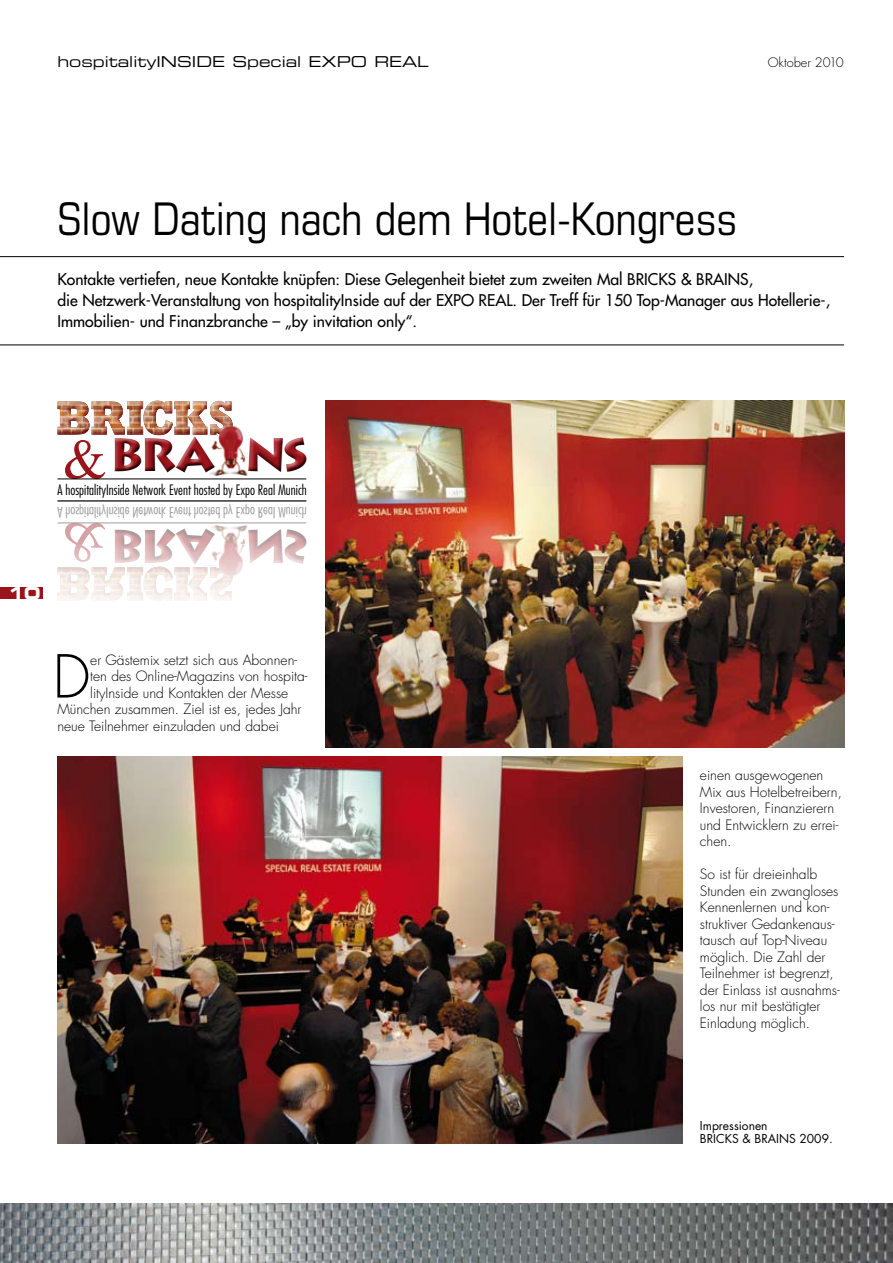
<style>
.page{position:relative;width:893px;height:1263px;background:#fff}
.page>*{position:absolute;margin:0;border:0;box-sizing:border-box;transform-origin:0 0}
.t1{font:300 57.6px "Futura";color:#000}
.t2{font:900 46.5px "Lithos Pro";color:#9a141b}
.t3{font:condensed 45px "Eurostile";color:#000}
.t4{font:16.5px "Eurostile Bold Extended Two";color:#fff}
.t5{font:15.75px/21px "Futura";color:#000}
.t6{font:15px "Eurostile Extended Two";color:#000}
.t7{font:300 condensed 13.95px "Futura";color:#000}
.t8{font:300 13.8px/16.5px "Futura";color:#000}
.t9{font:300 12.75px "Futura";color:#000}
.t10{font:12px/13.5px "Futura";color:#000}
.s1{font-family:"Times";font-weight:400;font-size:56.55px}
</style>
<div class="page">
<div style="left:0;top:587px;width:43px;height:11px;background:#9a141b"></div>
<img style="left:0;top:1203px;width:893px;height:60px">
<hr style="left:0;top:345px;width:844px;height:1px;background:#000">
<hr style="left:0;top:256px;width:844px;height:1px;background:#000">
<img style="left:325px;top:400px;width:519px;height:347px">
<img style="left:57px;top:756px;width:626px;height:387px">
<div style="left:56px;top:400px;width:178px;height:38px;background:#9a141b;opacity:.75"></div>
<img style="left:206px;top:424px;width:36px;height:8px">
<div style="left:110px;top:432px;width:199px;height:43px;background:#fff;opacity:.5"></div>
<div style="left:111px;top:436px;width:200px;height:41px;background:#000;opacity:.75"></div>
<hr style="left:58px;top:479px;width:248px;height:1px;background:#000">
<hr style="left:58px;top:501px;width:248px;height:1px;background:#000">
<svg style="left:57px;top:522px;width:250px;height:79px"></svg>
<p class="t6" style="left:57px;top:52px;width:373px">hospitalityINSIDE Special EXPO REAL</p>
<p class="t9" style="left:768px;top:55px;width:77px">Oktober 2010</p>
<p class="t3" style="left:57px;top:192px;width:681px">Slow Dating nach dem Hotel-Kongress</p>
<p class="t5" style="left:57px;top:269px;width:774px">Kontakte vertiefen, neue Kontakte knüpfen: Diese Gelegenheit bietet zum zweiten Mal BRICKS &amp; BRAINS,<br>die Netzwerk-Veranstaltung von hospitalityInside auf der EXPO REAL. Der Treff für 150 Top-Manager aus Hotellerie-,<br>Immobilien- und Finanzbranche – „by invitation only“.</p>
<p class="t2" style="left:63px;top:426px;width:247px"><span class="s1">&amp;</span>BRA NS</p>
<p class="t7" style="left:57px;top:482px;width:251px">A hospitalityInside Network Event hosted by Expo Real Munich</p>
<p class="t4" style="left:8px;top:581px;width:34px">10</p>
<p class="t1" style="left:53px;top:642px;width:39px">D</p>
<p class="t8" style="left:90px;top:652px;width:208px">er Gästemix setzt sich aus Abonnen-</p>
<p class="t8" style="left:90px;top:668px;width:219px">ten des Online-Magazins von hospita-</p>
<p class="t8" style="left:90px;top:685px;width:199px">lityInside und Kontakten der Messe</p>
<p class="t8" style="left:57px;top:701px;width:246px">München zusammen. Ziel ist es, jedes Jahr</p>
<p class="t8" style="left:57px;top:718px;width:223px">neue Teilnehmer einzuladen und dabei</p>
<p class="t8" style="left:700px;top:767px;width:144px">einen ausgewogenen<br>Mix aus Hotelbetreibern,<br>Investoren, Finanzierern und Entwicklern zu errei&shy;chen.</p>
<p class="t8" style="left:700px;top:866px;width:141px">So ist für dreieinhalb<br>Stunden ein zwangloses<br>Kennenlernen und kon&shy;struktiver Gedankenaus&shy;tausch auf Top-Niveau möglich. Die Zahl der<br>Teilnehmer ist begrenzt, der Einlass ist ausnahms&shy;los nur mit bestätigter<br>Einladung möglich.</p>
<p class="t10" style="left:700px;top:1118px;width:134px">Impressionen<br>BRICKS &amp; BRAINS 2009.</p>
</div>
